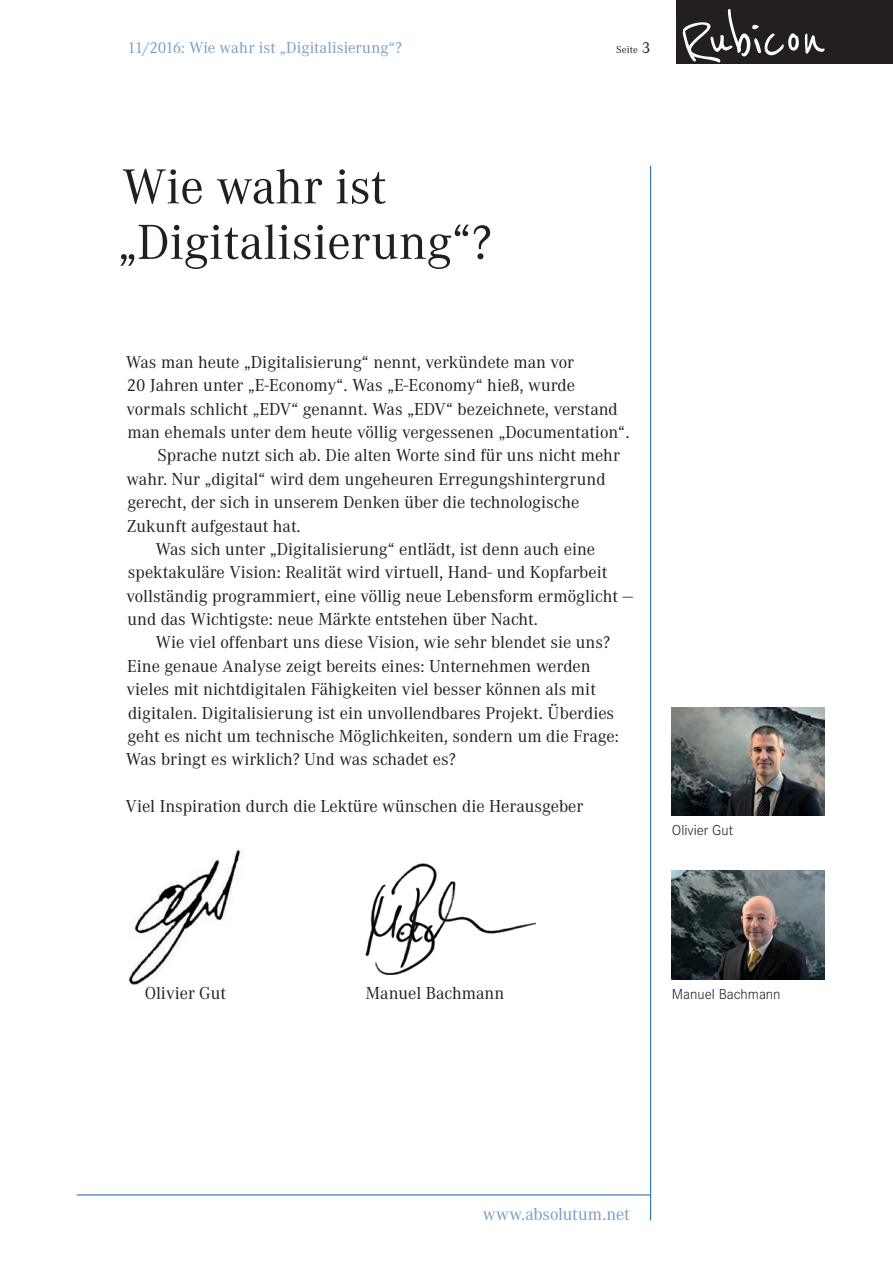
<style>
.page{position:relative;width:893px;height:1263px;background:#fff}
.page>*{position:absolute;margin:0;border:0;box-sizing:border-box;transform-origin:0 0}
.t1{font:67.5px "Reenie Beanie";letter-spacing:-.02em;color:#fff}
.t2{font:51px/55.5px "Corporate A";color:#231f20}
.t3{font:18px "Corporate A";color:#231f20}
.t4{font:18px "Corporate A";letter-spacing:-.01em;color:#799ec6}
.t5{font:16.5px "Corporate A";letter-spacing:.005em;color:#799ec6}
.t6{font:300 15px "Corporate S";color:#231f20}
.t7{font:10.5px "Corporate A";letter-spacing:.01em;color:#231f20}
.s1{font-size:16.5px}
</style>
<div class="page">
<div style="left:676px;top:0;width:217px;height:64px;background:#231f20"></div>
<hr style="left:650px;top:166px;width:1px;height:1054px;background:#2d74aa">
<hr style="left:77px;top:1194px;width:574px;height:1px;background:#2d74aa">
<img style="left:366px;top:863px;width:170px;height:111px">
<img style="left:128px;top:849px;width:116px;height:136px">
<img style="left:672px;top:707px;width:153px;height:109px">
<img style="left:672px;top:871px;width:153px;height:108px">
<p class="t5" style="left:128px;top:38px;width:276px">11/2016: Wie wahr ist „Digitalisierung“?</p>
<p class="t7" style="left:616px;top:43px;width:36px">Seite <span class="s1">3</span></p>
<h1 class="t1" style="left:680px;top:1px;width:147px">Rubicon</h1>
<h2 class="t2" style="left:117px;top:160px;width:375px">Wie wahr ist „Digitalisierung“?</h2>
<p class="t3" style="left:126px;top:352px;width:450px">Was man heute „Digitalisierung“ nennt, verkündete man vor</p>
<p class="t3" style="left:127px;top:375px;width:450px">20 Jahren unter „E-Economy“. Was „E-Economy“ hieß, wurde</p>
<p class="t3" style="left:126px;top:399px;width:493px">vormals schlicht „EDV“ genannt. Was „EDV“ bezeichnete, verstand</p>
<p class="t3" style="left:127px;top:422px;width:503px">man ehemals unter dem heute völlig vergessenen „Documentation“.</p>
<p class="t3" style="left:157px;top:446px;width:464px">Sprache nutzt sich ab. Die alten Worte sind für uns nicht mehr</p>
<p class="t3" style="left:127px;top:469px;width:480px">wahr. Nur „digital“ wird dem ungeheuren Erregungshintergrund</p>
<p class="t3" style="left:128px;top:492px;width:453px">gerecht, der sich in unserem Denken über die technologische</p>
<p class="t3" style="left:127px;top:516px;width:175px">Zukunft aufgestaut hat.</p>
<p class="t3" style="left:156px;top:539px;width:441px">Was sich unter „Digitalisierung“ entlädt, ist denn auch eine</p>
<p class="t3" style="left:128px;top:562px;width:481px">spektakuläre Vision: Realität wird virtuell, Hand- und Kopfarbeit</p>
<p class="t3" style="left:126px;top:586px;width:508px">vollständig programmiert, eine völlig neue Lebensform ermöglicht —</p>
<p class="t3" style="left:127px;top:609px;width:412px">und das Wichtigste: neue Märkte entstehen über Nacht.</p>
<p class="t3" style="left:156px;top:633px;width:456px">Wie viel offenbart uns diese Vision, wie sehr blendet sie uns?</p>
<p class="t3" style="left:127px;top:656px;width:465px">Eine genaue Analyse zeigt bereits eines: Unternehmen werden</p>
<p class="t3" style="left:126px;top:679px;width:471px">vieles mit nichtdigitalen Fähigkeiten viel besser können als mit</p>
<p class="t3" style="left:128px;top:703px;width:488px">digitalen. Digitalisierung ist ein unvollendbares Projekt. Überdies</p>
<p class="t3" style="left:128px;top:726px;width:493px">geht es nicht um technische Möglichkeiten, sondern um die Frage:</p>
<p class="t3" style="left:126px;top:749px;width:331px">Was bringt es wirklich? Und was schadet es?</p>
<p class="t3" style="left:126px;top:796px;width:459px">Viel Inspiration durch die Lektüre wünschen die Herausgeber</p>
<p class="t6" style="left:672px;top:822px;width:63px">Olivier Gut</p>
<p class="t3" style="left:145px;top:983px;width:83px">Olivier Gut</p>
<p class="t3" style="left:365px;top:983px;width:140px">Manuel Bachmann</p>
<p class="t6" style="left:672px;top:986px;width:110px">Manuel Bachmann</p>
<p class="t4" style="left:483px;top:1204px;width:148px">www.absolutum.net</p>
</div>
